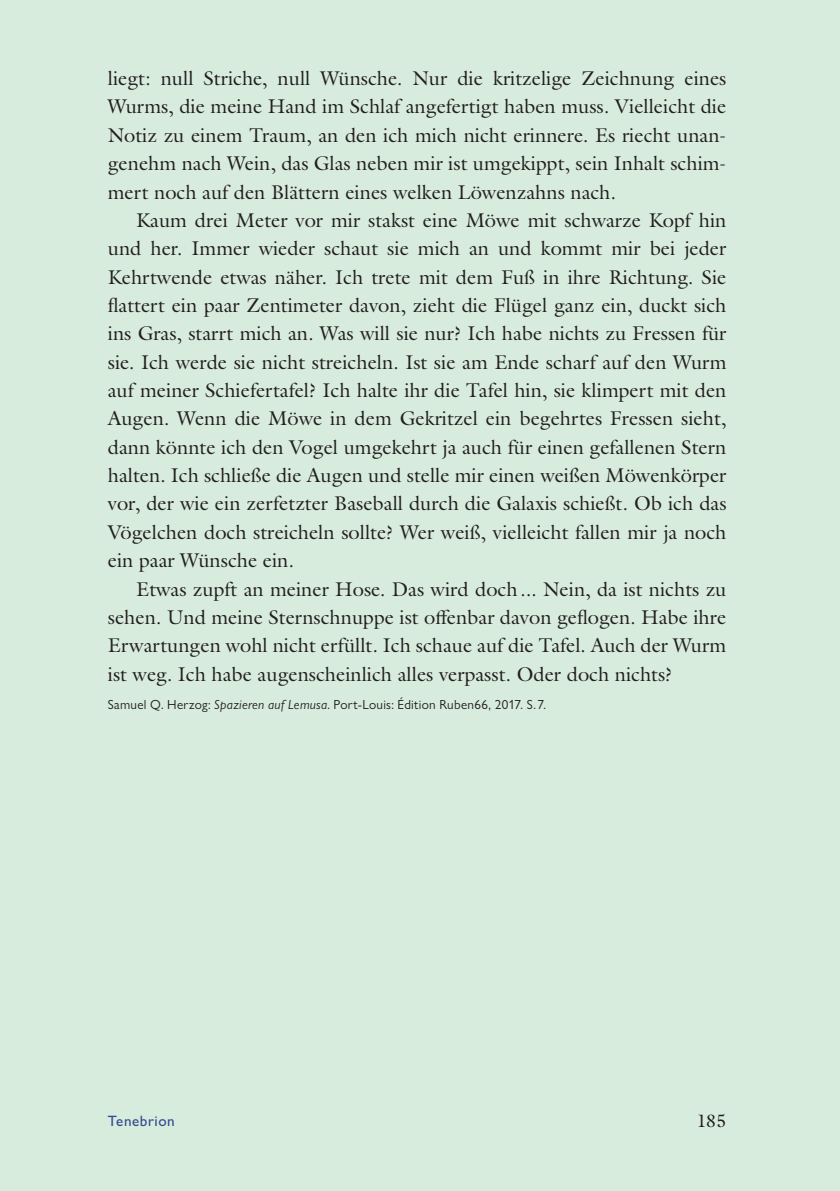
<style>
.page{position:relative;width:840px;height:1191px;background:#fff}
.page>*{position:absolute;margin:0;border:0;box-sizing:border-box;transform-origin:0 0}
.Lauftext{font:20px/28.4px "Galliard Pro";color:#231f20;text-align:justify}
.t1{font:18px "Galliard Pro";color:#231f20}
.t2{font:500 15px "Gill Sans Nova";letter-spacing:.04em;color:#324a8f}
.Anmerkung_am_Textende{font:13.2px "Gill Sans Nova";letter-spacing:.02em;color:#231f20}
.s1{font-style:italic}
</style>
<div class="page">
<div style="left:0;top:0;width:839px;height:1191px;background:#d8ecdd"></div>
<p class="Lauftext" style="left:108px;top:64px;width:619px">liegt: null Striche, null Wünsche. Nur die kritzelige Zeichnung eines Wurms, die meine Hand im Schlaf angefertigt haben muss. Vielleicht die Notiz zu einem Traum, an den ich mich nicht erinnere. Es riecht unan&shy;genehm nach Wein, das Glas neben mir ist umgekippt, sein Inhalt schim&shy;mert noch auf den Blättern eines welken Löwenzahns nach.</p>
<p class="Lauftext" style="left:108px;top:205px;width:620px;text-indent:28px">Kaum drei Meter vor mir stakst eine Möwe mit schwarze Kopf hin und her. Immer wieder schaut sie mich an und kommt mir bei jeder Kehrtwende etwas näher. Ich trete mit dem Fuß in ihre Richtung. Sie flattert ein paar Zentimeter davon, zieht die Flügel ganz ein, duckt sich ins Gras, starrt mich an. Was will sie nur? Ich habe nichts zu Fressen für sie. Ich werde sie nicht streicheln. Ist sie am Ende scharf auf den Wurm auf meiner Schiefertafel? Ich halte ihr die Tafel hin, sie klimpert mit den Augen. Wenn die Möwe in dem Gekritzel ein begehrtes Fressen sieht, dann könnte ich den Vogel umgekehrt ja auch für einen gefallenen Stern halten. Ich schließe die Augen und stelle mir einen weißen Möwenkörper vor, der wie ein zerfetzter Baseball durch die Galaxis schießt. Ob ich das Vögelchen doch streicheln sollte? Wer weiß, vielleicht fallen mir ja noch ein paar Wünsche ein.</p>
<p class="Lauftext" style="left:108px;top:574px;width:619px;text-indent:28px">Etwas zupft an meiner Hose. Das wird doch... Nein, da ist nichts zu sehen. Und meine Sternschnuppe ist offenbar davon geflogen. Habe ihre Erwartungen wohl nicht erfüllt. Ich schaue auf die Tafel. Auch der Wurm ist weg. Ich habe augenscheinlich alles verpasst. Oder doch nichts?</p>
<p class="Anmerkung_am_Textende" style="left:108px;top:696px;width:439px">Samuel Q. Herzog: <span class="s1">Spazieren auf Lemusa</span>. Port-Louis: Édition Ruben66, 2017. S.7.</p>
<p class="t2" style="left:108px;top:1111px;width:68px">Tenebrion</p>
<p class="t1" style="left:696px;top:1108px;width:31px">185</p>
</div>
